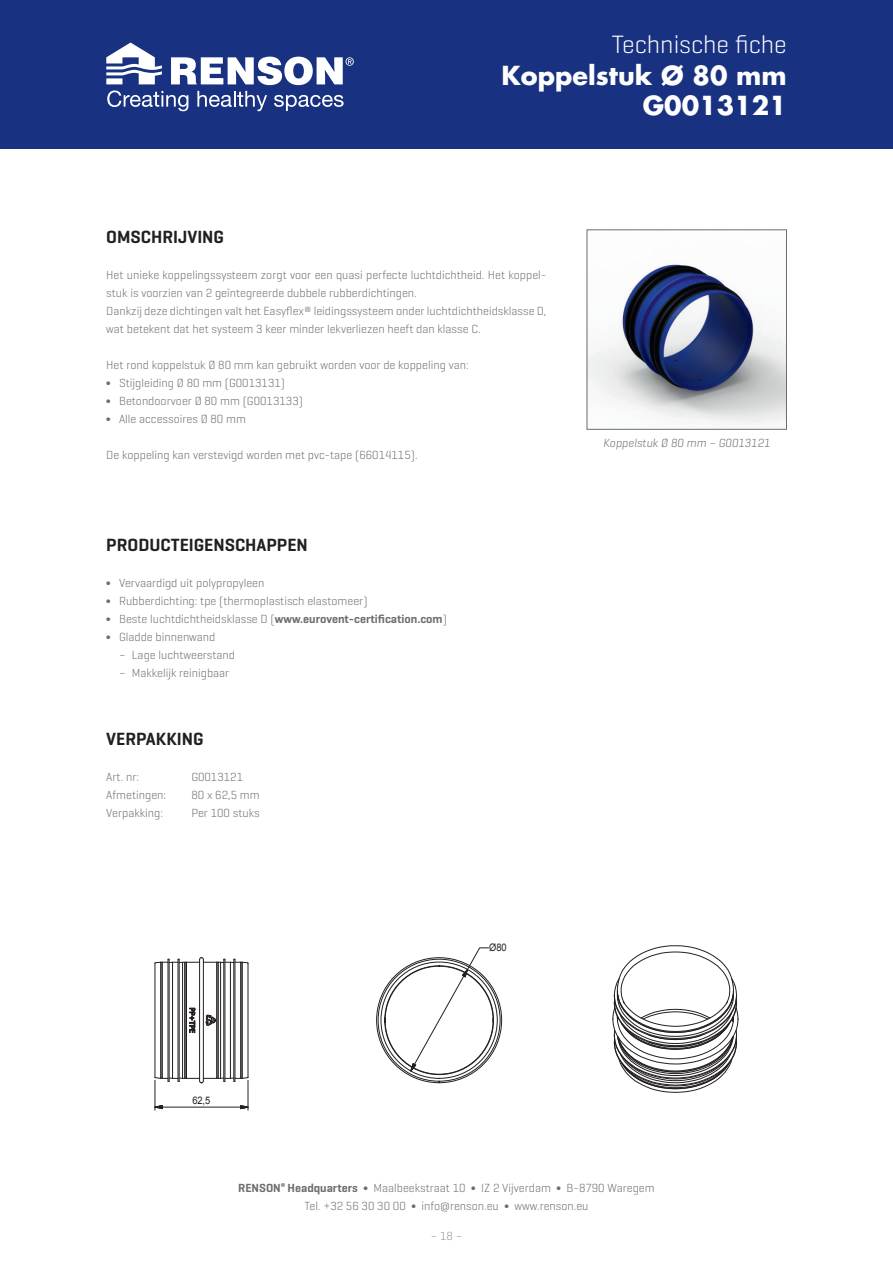
<style>
.page{position:relative;width:893px;height:1263px;background:#fff}
.page>*{position:absolute;margin:0;border:0;box-sizing:border-box;transform-origin:0 0}
.Titel_2{font:700 25.5px "Futura Std";color:#fff}
.Titel_2-2{font:300 25.5px "Geogrotesque";color:#fff}
.Titel_Paragraaf{font:600 18px "Geogrotesque";color:#231f20}
.Text_Body{font:300 12px/18px "Geogrotesque";color:#6c6d70}
.Insprong_1{font:300 12px "Geogrotesque";color:#6c6d70}
.Insprong_2{font:300 12px "Geogrotesque";color:#6c6d70}
.Text_Bij_Beeld{font:italic 300 12px "Geogrotesque";color:#6c6d70}
.t1{font:300 12px "Geogrotesque";color:#939598}
.t2{font:10.35px "Arial";color:#231f20;scale:.9 1}
.s1{font-weight:600}
</style>
<div class="page">
<div style="left:0;top:0;width:893px;height:149px;background:#183181"></div>
<svg style="left:106px;top:43px;width:248px;height:68px"></svg>
<img style="left:589px;top:263px;width:196px;height:162px">
<hr style="left:217px;top:962px;width:1px;height:116px;background:#231f20">
<hr style="left:216px;top:962px;width:1px;height:116px;background:#231f20">
<hr style="left:242px;top:962px;width:1px;height:116px;background:#231f20">
<hr style="left:186px;top:962px;width:1px;height:116px;background:#231f20">
<hr style="left:161px;top:962px;width:1px;height:116px;background:#231f20">
<hr style="left:160px;top:962px;width:1px;height:116px;background:#231f20">
<hr style="left:155px;top:963px;width:1px;height:114px;background:#231f20">
<hr style="left:248px;top:963px;width:1px;height:114px;background:#231f20">
<hr style="left:199px;top:962px;width:1px;height:116px;background:#231f20">
<hr style="left:203px;top:962px;width:1px;height:116px;background:#231f20">
<svg style="left:205px;top:1014px;width:11px;height:12px"></svg>
<svg style="left:189px;top:1007px;width:7px;height:26px"></svg>
<hr style="left:172px;top:962px;width:1px;height:116px;background:#231f20">
<hr style="left:184px;top:962px;width:1px;height:116px;background:#231f20">
<hr style="left:182px;top:962px;width:1px;height:116px;background:#231f20">
<hr style="left:179px;top:959px;width:1px;height:122px;background:#231f20">
<hr style="left:178px;top:959px;width:1px;height:122px;background:#231f20">
<hr style="left:169px;top:959px;width:1px;height:122px;background:#231f20">
<hr style="left:168px;top:959px;width:1px;height:122px;background:#231f20">
<hr style="left:162px;top:962px;width:1px;height:116px;background:#231f20">
<hr style="left:230px;top:962px;width:1px;height:116px;background:#231f20">
<hr style="left:218px;top:962px;width:1px;height:116px;background:#231f20">
<hr style="left:220px;top:962px;width:1px;height:116px;background:#231f20">
<hr style="left:223px;top:959px;width:1px;height:122px;background:#231f20">
<hr style="left:225px;top:959px;width:1px;height:122px;background:#231f20">
<hr style="left:233px;top:959px;width:1px;height:122px;background:#231f20">
<hr style="left:235px;top:959px;width:1px;height:122px;background:#231f20">
<hr style="left:240px;top:962px;width:1px;height:116px;background:#231f20">
<svg style="left:154px;top:957px;width:95px;height:7px"></svg>
<svg style="left:154px;top:1076px;width:95px;height:7px"></svg>
<svg style="left:612px;top:945px;width:127px;height:148px"></svg>
<svg style="left:410px;top:947px;width:84px;height:126px"></svg>
<svg style="left:154px;top:1105px;width:9px;height:4px"></svg>
<svg style="left:240px;top:1105px;width:8px;height:4px"></svg>
<hr style="left:162px;top:1107px;width:79px;height:1px;background:#231f20">
<hr style="left:155px;top:1080px;width:1px;height:30px;background:#231f20">
<hr style="left:248px;top:1080px;width:1px;height:30px;background:#231f20">
<p class="Titel_2-2" style="left:612px;top:29px;width:177px">Technische fiche</p>
<p class="Titel_2" style="left:501px;top:58px;width:287px">Koppelstuk Ø 80 mm</p>
<p class="Titel_2" style="left:643px;top:88px;width:145px">G0013121</p>
<p class="Titel_Paragraaf" style="left:106px;top:226px;width:119px">OMSCHRIJVING</p>
<p class="Text_Body" style="left:106px;top:266px;width:442px">Het unieke koppelingssysteem zorgt voor een quasi perfecte luchtdichtheid. Het koppel&shy;stuk is voorzien van 2 geïntegreerde dubbele rubberdichtingen.</p>
<p class="Text_Body" style="left:106px;top:302px;width:442px">Dankzij deze dichtingen valt het Easyflex® leidingssysteem onder luchtdichtheidsklasse D, wat betekent dat het systeem 3 keer minder lekverliezen heeft dan klasse C.</p>
<p class="Text_Body" style="left:106px;top:356px;width:364px">Het rond koppelstuk Ø 80 mm kan gebruikt worden voor de koppeling van:</p>
<p class="Insprong_1" style="left:106px;top:376px;width:180px">∫ Stijgleiding Ø 80 mm (G0013131)</p>
<p class="Insprong_1" style="left:106px;top:394px;width:198px">∫ Betondoorvoer Ø 80 mm (G0013133)</p>
<p class="Insprong_1" style="left:106px;top:412px;width:141px">∫ Alle accessoires Ø 80 mm</p>
<p class="Text_Body" style="left:106px;top:446px;width:313px">De koppeling kan verstevigd worden met pvc-tape (66014115).</p>
<p class="Titel_Paragraaf" style="left:106px;top:533px;width:203px">PRODUCTEIGENSCHAPPEN</p>
<p class="Insprong_1" style="left:106px;top:575px;width:160px">∫ Vervaardigd uit polypropyleen</p>
<p class="Insprong_1" style="left:106px;top:593px;width:263px">∫ Rubberdichting: tpe (thermoplastisch elastomeer)</p>
<p class="Insprong_1" style="left:106px;top:611px;width:342px">∫ Beste luchtdichtheidsklasse D (<span class="s1">www.eurovent-certification.com</span>)</p>
<p class="Insprong_1" style="left:106px;top:629px;width:111px">∫ Gladde binnenwand</p>
<p class="Insprong_2" style="left:119px;top:647px;width:118px">– Lage luchtweerstand</p>
<p class="Insprong_2" style="left:119px;top:665px;width:112px">– Makkelijk reinigbaar</p>
<p class="Titel_Paragraaf" style="left:106px;top:727px;width:99px">VERPAKKING</p>
<p class="Text_Body" style="left:106px;top:767px;width:34px">Art. nr:</p>
<p class="Text_Body" style="left:191px;top:767px;width:53px">G0013121</p>
<p class="Text_Body" style="left:106px;top:785px;width:61px">Afmetingen:</p>
<p class="Text_Body" style="left:191px;top:785px;width:70px">80 x 62,5 mm</p>
<p class="Text_Body" style="left:106px;top:803px;width:58px">Verpakking:</p>
<p class="Text_Body" style="left:191px;top:803px;width:70px">Per 100 stuks</p>
<p class="t2" style="left:192px;top:1094px;width:22px">62,5</p>
<p class="t2" style="left:489px;top:941px;width:21px">Ø80</p>
<p class="Text_Bij_Beeld" style="left:603px;top:435px;width:169px">Koppelstuk Ø 80 mm – G0013121</p>
<p class="Text_Body" style="left:238px;top:1179px;width:418px;text-align:center"><span class="s1">RENSON</span><sup>®</sup> <span class="s1">Headquarters</span> ∫ Maalbeekstraat 10 ∫ IZ 2 Vijverdam ∫ B-8790 Waregem<br>Tel. +32 56 30 30 00 ∫ info@renson.eu ∫ www.renson.eu</p>
<p class="t1" style="left:431px;top:1228px;width:33px">– 18 –</p>
</div>
